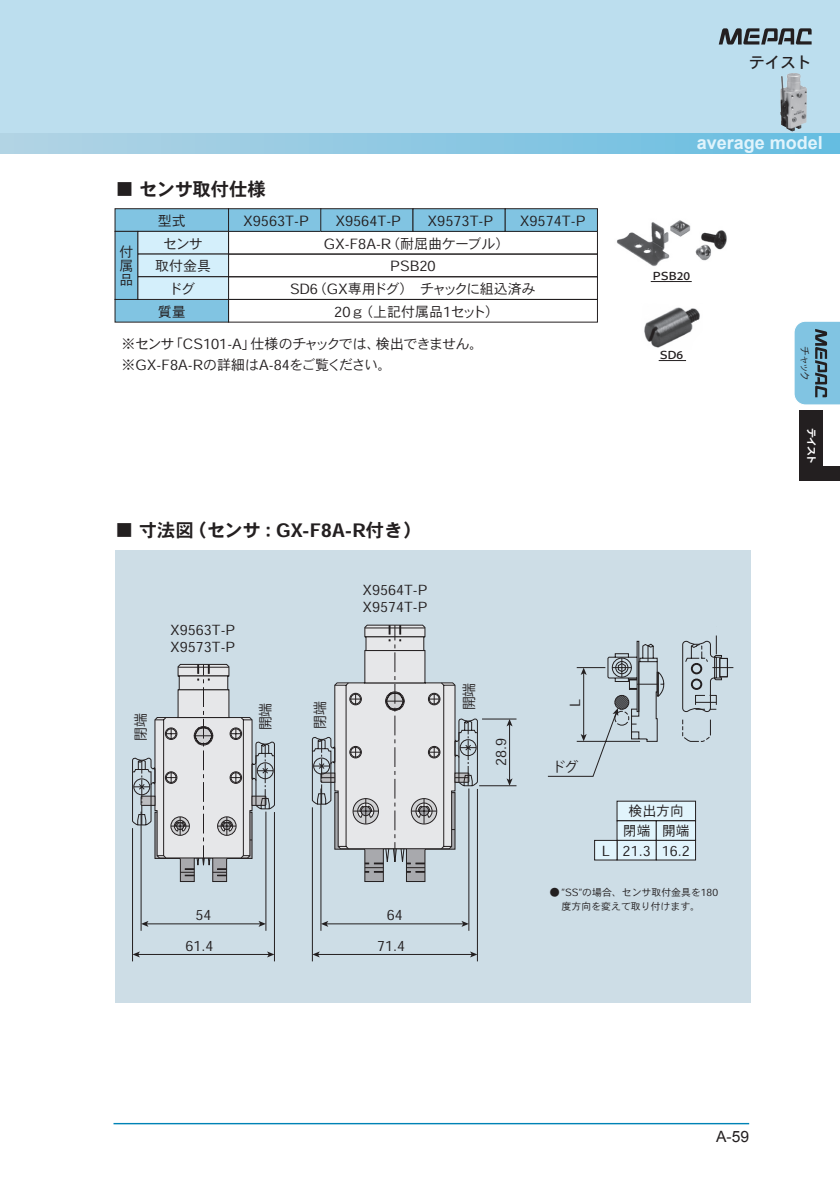
<style>
.page{position:relative;width:840px;height:1191px;background:#fff}
.page>*{position:absolute;margin:0;border:0;box-sizing:border-box;transform-origin:0 0}
.t1{font:18.4px "Heisei Kaku Go Std W7";letter-spacing:-.005em;color:#231f20}
.t2{font:700 18px "Arial";color:#e1f4fc}
.t3{font:15.6px "Heisei Kaku Go Std W5";color:#231f20}
.t4{font:15.6px "Arial";color:#231f20}
.t5{font:14px/14px "Heisei Kaku Go Std W3";color:#231f20;text-align:justify}
.t6{font:14px/21.4px "Heisei Kaku Go Std W3";letter-spacing:-.02em;color:#231f20}
.t7{font:13.8px/30.2px "Heisei Kaku Go Std W3";color:#231f20;text-align:center}
.t8{font:13.8px "Koz Go Pr 6 N";color:#231f20}
.t9{font:12px "Heisei Kaku Go Std W5";color:#231f20}
.t10{font:10px "Hiragino Kaku W6 90 msp RKSJ H";color:#231f20}
.t11{font:10px "Heisei Kaku Go Std W7 90 pv RKSJ H";color:#fff}
.t12{font:9.8px/13.8px "Heisei Kaku Go Std W3";color:#231f20}
</style>
<div class="page">
<div style="left:0;top:0;width:839px;height:153px;background:#bcdeee"></div>
<svg style="left:718px;top:28px;width:93px;height:17px"></svg>
<div style="left:0;top:133px;width:839px;height:20px;background:linear-gradient(to right,#b4d4e4,#66bde1)"></div>
<img style="left:781px;top:73px;width:12px;height:15px">
<div style="left:115px;top:550px;width:635px;height:452px;background:#cddde6"></div>
<img style="left:644px;top:307px;width:56px;height:41px">
<img style="left:616px;top:220px;width:111px;height:46px">
<div style="left:115px;top:209px;width:113px;height:22px;background:#81c4e2"></div>
<div style="left:115px;top:208px;width:114px;height:24px;border:1px solid #231f20"></div>
<div style="left:115px;top:299px;width:113px;height:23px;background:#81c4e2"></div>
<div style="left:138px;top:231px;width:90px;height:23px;background:#d4effb"></div>
<div style="left:137px;top:231px;width:92px;height:23px;border:1px solid #231f20"></div>
<div style="left:228px;top:276px;width:369px;height:24px;border:1px solid #231f20"></div>
<div style="left:228px;top:254px;width:369px;height:23px;border:1px solid #231f20"></div>
<div style="left:138px;top:254px;width:90px;height:23px;background:#d4effb"></div>
<div style="left:138px;top:277px;width:90px;height:22px;background:#d4effb"></div>
<div style="left:137px;top:276px;width:92px;height:24px;border:1px solid #231f20"></div>
<div style="left:228px;top:209px;width:92px;height:22px;background:#81c4e2"></div>
<div style="left:228px;top:208px;width:93px;height:24px;border:1px solid #231f20"></div>
<div style="left:320px;top:209px;width:93px;height:22px;background:#81c4e2"></div>
<div style="left:320px;top:208px;width:93px;height:24px;border:1px solid #231f20"></div>
<div style="left:413px;top:209px;width:92px;height:22px;background:#81c4e2"></div>
<div style="left:412px;top:208px;width:93px;height:24px;border:1px solid #231f20"></div>
<div style="left:505px;top:209px;width:92px;height:22px;background:#81c4e2"></div>
<div style="left:504px;top:208px;width:93px;height:24px;border:1px solid #231f20"></div>
<div style="left:115px;top:231px;width:23px;height:68px;background:#81c4e2"></div>
<div style="left:115px;top:231px;width:23px;height:69px;border:1px solid #231f20"></div>
<hr style="left:650px;top:281px;width:41px;height:1px;background:#231f20">
<svg style="left:658px;top:360px;width:27px;height:1px"></svg>
<hr style="left:146px;top:923px;width:114px;height:1px;background:#231f20">
<svg style="left:142px;top:921px;width:6px;height:6px"></svg>
<svg style="left:258px;top:921px;width:7px;height:6px"></svg>
<hr style="left:141px;top:811px;width:1px;height:119px;background:#231f20">
<hr style="left:265px;top:811px;width:1px;height:119px;background:#231f20">
<hr style="left:138px;top:954px;width:131px;height:1px;background:#231f20">
<svg style="left:133px;top:951px;width:7px;height:6px"></svg>
<svg style="left:267px;top:951px;width:7px;height:6px"></svg>
<hr style="left:132px;top:828px;width:1px;height:133px;background:#231f20">
<hr style="left:274px;top:812px;width:1px;height:149px;background:#231f20">
<svg style="left:312px;top:778px;width:317px;height:184px"></svg>
<svg style="left:132px;top:624px;width:380px;height:258px"></svg>
<svg style="left:312px;top:641px;width:205px;height:123px"></svg>
<svg style="left:547px;top:635px;width:186px;height:142px"></svg>
<div style="left:616px;top:801px;width:79px;height:19px;background:#e1f4fc"></div>
<div style="left:616px;top:820px;width:40px;height:20px;background:#e1f4fc"></div>
<div style="left:616px;top:820px;width:40px;height:20px;border:1px solid #231f20"></div>
<div style="left:656px;top:820px;width:39px;height:20px;background:#e1f4fc"></div>
<div style="left:655px;top:820px;width:40px;height:20px;border:1px solid #231f20"></div>
<div style="left:616px;top:840px;width:40px;height:20px;background:#e1f4fc"></div>
<div style="left:616px;top:840px;width:40px;height:20px;border:1px solid #231f20"></div>
<div style="left:656px;top:840px;width:39px;height:20px;background:#e1f4fc"></div>
<div style="left:655px;top:840px;width:40px;height:20px;border:1px solid #231f20"></div>
<div style="left:594px;top:840px;width:22px;height:20px;background:#e1f4fc"></div>
<div style="left:594px;top:840px;width:23px;height:20px;border:1px solid #231f20"></div>
<svg style="left:794px;top:321px;width:45px;height:84px;background:#7bb2cc"></svg>
<hr style="left:113px;top:1123px;width:635px;height:1px;background:#0083b6">
<div style="left:799px;top:409px;width:23px;height:71px;background:#231f20"></div>
<div style="left:799px;top:466px;width:40px;height:14px;background:#231f20"></div>
<p class="t3" style="left:748px;top:52px;width:64px">テイスト</p>
<h1 class="t1" style="left:115px;top:178px;width:152px">■ センサ取付仕様</h1>
<p class="t5" style="left:158px;top:214px;width:29px">型式</p>
<p class="t5" style="left:243px;top:214px;width:67px">X9563T-P</p>
<p class="t5" style="left:335px;top:214px;width:67px">X9564T-P</p>
<p class="t5" style="left:427px;top:214px;width:67px">X9573T-P</p>
<p class="t5" style="left:519px;top:214px;width:67px">X9574T-P</p>
<p class="t5" style="left:119px;top:245px;width:15px">付属品</p>
<p class="t5" style="left:163px;top:236px;width:41px">センサ</p>
<p class="t5" style="left:323px;top:236px;width:187px">GX-F8A-R（耐屈曲ケーブル）</p>
<p class="t5" style="left:155px;top:259px;width:57px">取付金具</p>
<p class="t5" style="left:390px;top:259px;width:47px">PSB20</p>
<p class="t5" style="left:169px;top:282px;width:28px">ドグ</p>
<p class="t5" style="left:290px;top:282px;width:247px">SD6（GX専用ドグ）　チャックに組込済み</p>
<p class="t5" style="left:334px;top:304px;width:166px">20ｇ（上記付属品1セット）</p>
<p class="t6" style="left:121px;top:333px;width:363px">※センサ「CS101-A」仕様のチャックでは、検出できません。※GX-F8A-Rの詳細はA-84をご覧ください。</p>
<p class="t5" style="left:158px;top:304px;width:29px">質量</p>
<h1 class="t1" style="left:115px;top:519px;width:308px">■ 寸法図（センサ：GX-F8A-R付き）</h1>
<p class="t7" style="left:362px;top:574px;width:66px">X9564T-P</p>
<p class="t7" style="left:170px;top:614px;width:66px">X9563T-P</p>
<p class="t7" style="left:170px;top:632px;width:66px">X9573T-P</p>
<p class="t8" style="left:133px;top:740px;width:29px;rotate:-90deg">閉端</p>
<p class="t8" style="left:257px;top:730px;width:29px;rotate:-90deg">開端</p>
<p class="t7" style="left:362px;top:592px;width:66px">X9574T-P</p>
<p class="t8" style="left:461px;top:710px;width:29px;rotate:-90deg">開端</p>
<p class="t8" style="left:312px;top:729px;width:29px;rotate:-90deg">閉端</p>
<p class="t7" style="left:559px;top:707px;width:9px;rotate:-90deg">L</p>
<p class="t8" style="left:551px;top:759px;width:28px">ドグ</p>
<p class="t7" style="left:485px;top:766px;width:29px;rotate:-90deg">28.9</p>
<p class="t2" style="left:696px;top:130px;width:128px">average model</p>
<p class="t9" style="left:652px;top:268px;width:39px">PSB20</p>
<p class="t9" style="left:659px;top:347px;width:25px">SD6</p>
<p class="t10" style="left:809px;top:346px;width:37px;rotate:90deg">チャック</p>
<p class="t11" style="left:817px;top:428px;width:37px;rotate:90deg">テイスト</p>
<p class="t7" style="left:195px;top:900px;width:17px">54</p>
<p class="t7" style="left:185px;top:930px;width:29px">61.4</p>
<p class="t7" style="left:377px;top:900px;width:29px">64<br>71.4</p>
<p class="t7" style="left:628px;top:796px;width:57px">検出方向</p>
<p class="t7" style="left:622px;top:815px;width:68px">閉端 開端</p>
<p class="t7" style="left:601px;top:835px;width:90px">L 21.3 16.2</p>
<p class="t12" style="left:561px;top:885px;width:158px;text-indent:-12px">● ”SS”の場合、センサ取付金具を180度方向を変えて取り付けます。</p>
<p class="t4" style="left:715px;top:1126px;width:34px">A-59</p>
</div>
